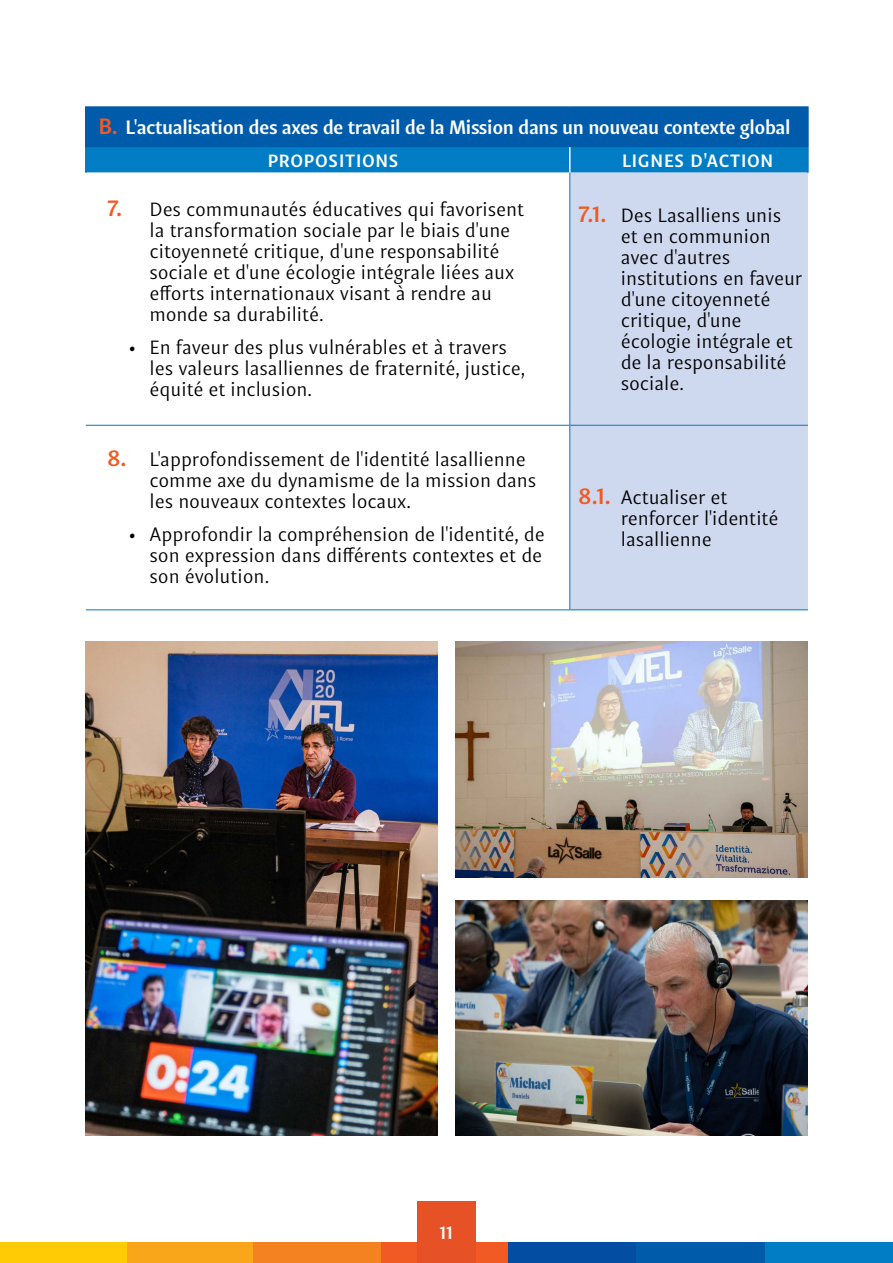
<style>
.page{position:relative;width:893px;height:1263px;background:#fff}
.page>*{position:absolute;margin:0;border:0;box-sizing:border-box;transform-origin:0 0}
.t1{font:19.5px/21px "Indivisa Text Sans";color:#000}
.t2{font:700 19.5px "Indivisa Text Sans";letter-spacing:-.02em;color:#fff}
.t3{font:700 18px "Indivisa Text Sans";letter-spacing:.04em;color:#fff}
.s1{font-size:22.5px;color:#f15a22}
.s2{font-weight:700;font-size:22.5px;color:#f15a22}
</style>
<div class="page">
<div style="left:0;top:1242px;width:128px;height:21px;background:#ffcb05"></div>
<div style="left:128px;top:1242px;width:128px;height:21px;background:#faa61a"></div>
<div style="left:254px;top:1242px;width:128px;height:21px;background:#f58220"></div>
<div style="left:382px;top:1242px;width:128px;height:21px;background:#f15a22"></div>
<div style="left:509px;top:1242px;width:128px;height:21px;background:#034ea2"></div>
<div style="left:637px;top:1242px;width:128px;height:21px;background:#005baa"></div>
<div style="left:765px;top:1242px;width:128px;height:21px;background:#007dc5"></div>
<div style="left:417px;top:1201px;width:59px;height:62px;background:#e65125"></div>
<div style="left:86px;top:107px;width:722px;height:40px;background:#005baa"></div>
<div style="left:87px;top:147px;width:720px;height:26px;background:#007dc5"></div>
<div style="left:570px;top:173px;width:238px;height:436px;background:#ced8ee"></div>
<hr style="left:569px;top:147px;width:2px;height:26px;background:#fff">
<hr style="left:86px;top:425px;width:484px;height:1px;background:#0975bc">
<hr style="left:570px;top:425px;width:238px;height:1px;background:#0975bc">
<hr style="left:569px;top:173px;width:1px;height:252px;background:#0975bc">
<hr style="left:569px;top:426px;width:1px;height:183px;background:#0975bc">
<hr style="left:85px;top:147px;width:2px;height:26px;background:#0975bc">
<hr style="left:807px;top:147px;width:2px;height:26px;background:#0975bc">
<hr style="left:86px;top:609px;width:484px;height:1px;background:#0975bc">
<hr style="left:570px;top:609px;width:238px;height:1px;background:#0975bc">
<hr style="left:85px;top:106px;width:485px;height:2px;background:#005baa">
<hr style="left:85px;top:108px;width:2px;height:39px;background:#005baa">
<hr style="left:570px;top:106px;width:239px;height:2px;background:#005baa">
<hr style="left:807px;top:108px;width:2px;height:39px;background:#005baa">
<img style="left:85px;top:642px;width:352px;height:493px">
<img style="left:456px;top:642px;width:352px;height:235px">
<img style="left:456px;top:900px;width:352px;height:235px">
<p class="t2" style="left:99px;top:111px;width:694px"><span class="s1">B.</span> L'actualisation des axes de travail de la Mission dans un nouveau contexte global</p>
<p class="t3" style="left:268px;top:145px;width:132px">PROPOSITIONS</p>
<p class="t3" style="left:622px;top:145px;width:153px">LIGNES D'ACTION</p>
<p class="t1" style="left:150px;top:198px;width:376px;text-indent:-43px"><span class="s2">7.</span> Des communautés éducatives qui favorisent la transformation sociale par le biais d'une citoyenneté critique, d'une responsabilité sociale et d'une écologie intégrale liées aux efforts internationaux visant à rendre au monde sa durabilité.</p>
<p class="t1" style="left:150px;top:336px;width:377px;text-indent:-21px">• En faveur des plus vulnérables et à travers les valeurs lasalliennes de fraternité, justice, équité et inclusion.</p>
<p class="t1" style="left:621px;top:203px;width:183px;text-indent:-43px"><span class="s2">7.1.</span> Des Lasalliens unis et en communion avec d'autres institutions en faveur d'une citoyenneté critique, d'une écologie intégrale et de la responsabilité sociale.</p>
<p class="t1" style="left:150px;top:448px;width:388px;text-indent:-43px"><span class="s2">8.</span> L'approfondissement de l'identité lasallienne comme axe du dynamisme de la mission dans les nouveaux contextes locaux.</p>
<p class="t1" style="left:150px;top:523px;width:397px;text-indent:-21px">• Approfondir la compréhension de l'identité, de son expression dans différents contextes et de son évolution.</p>
<p class="t1" style="left:621px;top:485px;width:159px;text-indent:-43px"><span class="s2">8.1.</span> Actualiser et renforcer l'identité lasallienne</p>
<p class="t3" style="left:440px;top:1217px;width:15px">11</p>
</div>
